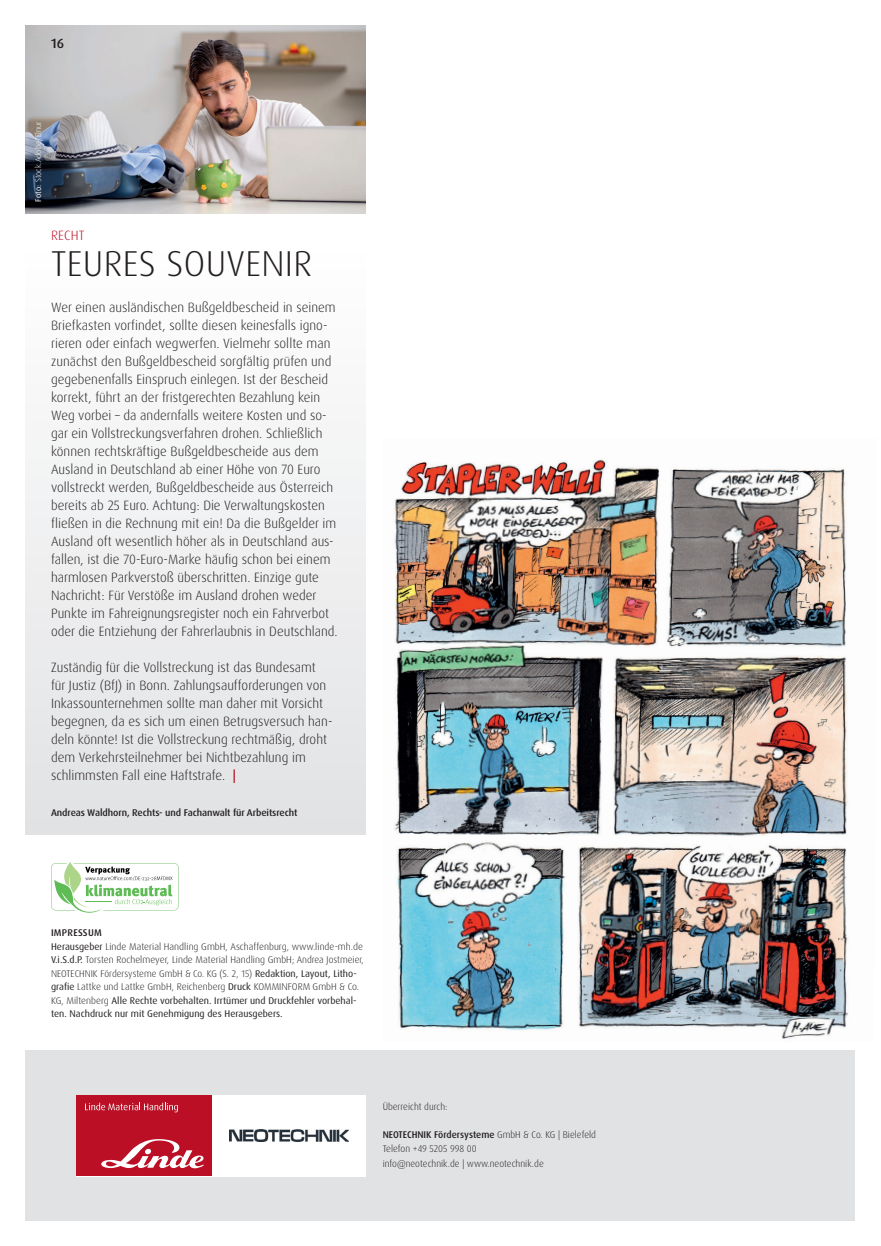
<style>
.page{position:relative;width:881px;height:1246px;background:#fff}
.page>*{position:absolute;margin:0;border:0;box-sizing:border-box;transform-origin:0 0}
.t1{font:300 36px "Dax Pro";letter-spacing:.01em;color:#231f20}
.t2{font:300 13.5px/18px "Dax Pro";color:#231f20}
.t3{font:300 13.5px "Dax Pro";letter-spacing:.01em;color:#ba0f25}
.t4{font:500 13.5px "Dax Pro";color:#231f20}
.t5{font:300 9.75px/13.5px "Dax Pro";color:#231f20}
.t6{font:500 9.75px "Dax Pro";letter-spacing:-.01em;color:#231f20}
.t7{font:300 8.25px "Dax Pro";color:#fff}
.s1{font-weight:400}
.s2{font-weight:500;color:#ba0f25}
.s3{font-weight:500}
</style>
<div class="page">
<div style="left:26px;top:1050px;width:829px;height:170px;background:#e1e2e4"></div>
<div style="left:77px;top:1095px;width:288px;height:81px;background:#fff"></div>
<img style="left:229px;top:1129px;width:119px;height:12px">
<div style="left:77px;top:1095px;width:134px;height:81px;background:#ba0f25"></div>
<svg style="left:101px;top:1139px;width:103px;height:29px"></svg>
<svg style="left:85px;top:1103px;width:93px;height:9px"></svg>
<div style="left:26px;top:240px;width:339px;height:594px;background:linear-gradient(to bottom,#fff,#e1e2e4)"></div>
<img style="left:26px;top:26px;width:339px;height:187px">
<img style="left:394px;top:459px;width:454px;height:580px">
<svg style="left:51px;top:862px;width:128px;height:51px"></svg>
<p class="t4" style="left:51px;top:38px;width:14px">16</p>
<p class="t7" style="left:35px;top:201px;width:82px;rotate:-90deg"><span class="s1">Foto:</span> Stock.Adobe/Elnur</p>
<p class="t3" style="left:51px;top:229px;width:35px">RECHT</p>
<h1 class="t1" style="left:51px;top:248px;width:262px">TEURES SOUVENIR</h1>
<p class="t2" style="left:51px;top:299px;width:288px">Wer einen ausländischen Bußgeldbescheid in seinem Briefkasten vorfindet, sollte diesen keinesfalls igno&shy;rieren oder einfach wegwerfen. Vielmehr sollte man zunächst den Bußgeldbescheid sorgfältig prüfen und gegebenenfalls Einspruch einlegen. Ist der Bescheid korrekt, führt an der fristgerechten Bezahlung kein Weg vorbei – da andernfalls weitere Kosten und so - gar ein Vollstreckungsverfahren drohen. Schließlich können rechtskräftige Bußgeldbescheide aus dem Ausland in Deutschland ab einer Höhe von 70 Euro vollstreckt werden, Bußgeldbescheide aus Österreich bereits ab 25 Euro. Achtung: Die Verwaltungskosten fließen in die Rechnung mit ein! Da die Bußgelder im Ausland oft wesentlich höher als in Deutschland aus&shy;fallen, ist die 70-Euro-Marke häufig schon bei einem harmlosen Parkverstoß überschritten. Einzige gute Nachricht: Für Verstöße im Ausland drohen weder Punkte im Fahreignungsregister noch ein Fahrverbot oder die Entziehung der Fahrerlaubnis in Deutschland.</p>
<p class="t2" style="left:51px;top:659px;width:283px">Zuständig für die Vollstreckung ist das Bundesamt für Justiz (BfJ) in Bonn. Zahlungsaufforderungen von Inkassounternehmen sollte man daher mit Vorsicht begegnen, da es sich um einen Betrugsversuch han&shy;deln könnte! Ist die Vollstreckung rechtmäßig, droht dem Verkehrsteilnehmer bei Nichtbezahlung im schlimmsten Fall eine Haftstrafe. <span class="s2">|</span></p>
<p class="t6" style="left:51px;top:808px;width:248px">Andreas Waldhorn, Rechts- und Fachanwalt für Arbeitsrecht</p>
<p class="t5" style="left:51px;top:927px;width:314px"><span class="s3">IMPRESSUM<br></span><span class="s1">Herausgeber</span> Linde Material Handling GmbH, Aschaffenburg, www.linde-mh.de <span class="s1">V.i.S.d. P.</span> Torsten Rochelmeyer, Linde Material Handling GmbH; Andrea Jostmeier, NEOTECHNIK Fördersysteme GmbH &amp; Co. KG (S. 2, 15) <span class="s1">Redaktion, Layout, Litho&shy;grafie</span> Lattke und Lattke GmbH, Reichenberg <span class="s1">Druck</span> KOMMINFORM GmbH &amp; Co.<br>KG, Miltenberg <span class="s1">Alle Rechte vorbehalten. Irrtümer und Druckfehler vorbehal&shy;ten. Nachdruck nur mit Genehmigung des Herausgebers.</span></p>
<p class="t5" style="left:382px;top:1100px;width:66px">Überreicht durch:</p>
<p class="t5" style="left:382px;top:1128px;width:215px;line-height:14.2px"><span class="s3">NEOTECHNIK Fördersysteme</span> GmbH &amp; Co. KG | Bielefeld<br>Telefon +49 5205 998 00<br>info@neotechnik.de | www.neotechnik.de</p>
</div>
